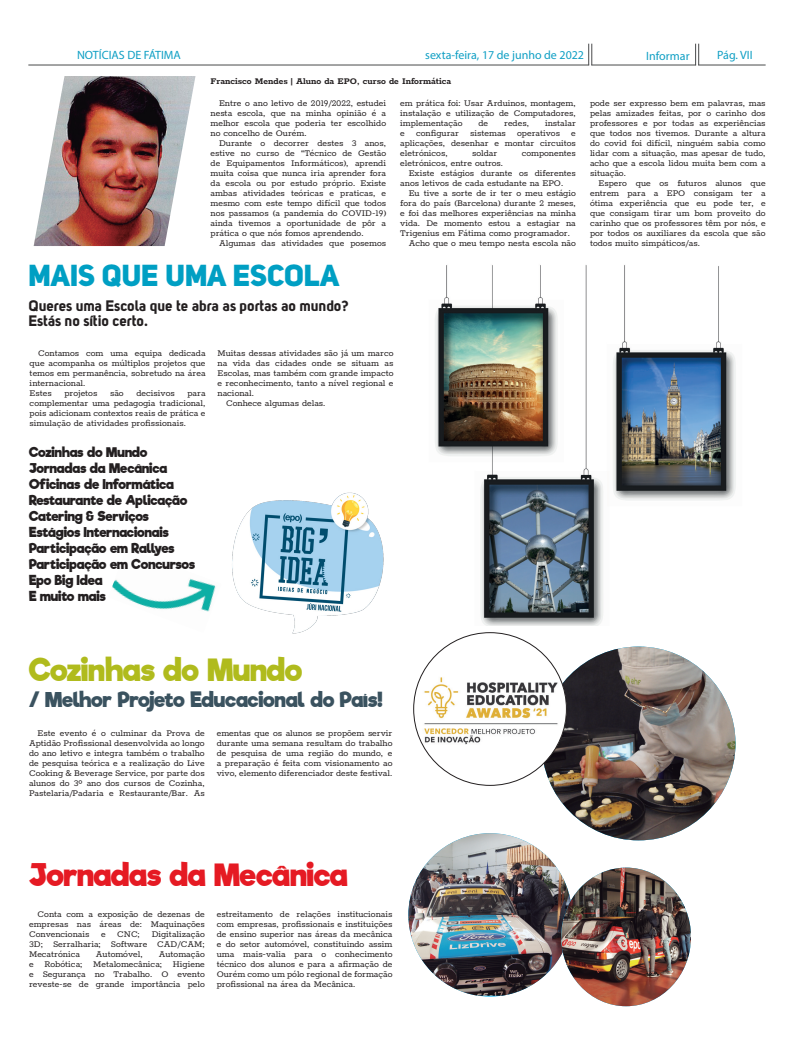
<style>
.page{position:relative;width:794px;height:1049px;background:#fff}
.page>*{position:absolute;margin:0;border:0;box-sizing:border-box;transform-origin:0 0}
.t1{font:700 30px "Riffic Free";letter-spacing:-.005em;color:#e51a23}
.t2{font:30px "Uni Sans Heavy";letter-spacing:-.02em;color:#009fc3}
.t3{font:700 30px "Riffic Free";letter-spacing:-.005em;color:#b0bb1d}
.t4{font:700 20px "Riffic Free";letter-spacing:-.005em;color:#3a525f}
.t5{font:15px "Uni Sans Bold";color:#231f20}
.t6{font:700 13px "Riffic Free";letter-spacing:-.01em;color:#231f20}
.t7{font:12px "Myriad Pro";color:#0f9fc4}
.t8{font:10px/10px "Rokkitt";color:#231f20;text-align:justify}
.t9{font:700 10px "Rokkitt";color:#231f20}
</style>
<div class="page">
<hr style="left:698px;top:65px;width:67px;height:1px;background:#494a4b">
<hr style="left:591px;top:65px;width:105px;height:1px;background:#494a4b">
<hr style="left:28px;top:65px;width:561px;height:1px;background:#494a4b">
<svg style="left:695px;top:44px;width:4px;height:21px"></svg>
<svg style="left:588px;top:44px;width:4px;height:21px"></svg>
<img style="left:435px;top:265px;width:301px;height:360px">
<img style="left:112px;top:578px;width:104px;height:34px">
<img style="left:232px;top:492px;width:152px;height:142px">
<img style="left:541px;top:646px;width:194px;height:194px;border-radius:97px">
<div style="left:414px;top:633px;width:152px;height:152px;background:#fff;border-radius:50%"></div>
<img style="left:414px;top:674px;width:152px;height:73px">
<img style="left:408px;top:833px;width:153px;height:163px">
<img style="left:561px;top:867px;width:130px;height:139px">
<img style="left:34px;top:76px;width:161px;height:170px">
<p class="t7" style="left:77px;top:48px;width:105px">NOTÍCIAS DE FÁTIMA</p>
<p class="t7" style="left:425px;top:48px;width:160px">sexta-feira, 17 de junho de 2022</p>
<p class="t7" style="left:646px;top:48px;width:45px">Informar</p>
<p class="t7" style="left:717px;top:47px;width:37px">Pág. VII</p>
<p class="t9" style="left:210px;top:74px;width:242px">Francisco Mendes | Aluno da EPO, curso de Informática</p>
<p class="t8" style="left:210px;top:98px;width:177px;text-indent:9px">Entre o ano letivo de 2019/2022, estudei nesta escola, que na minha opinião é a melhor escola que poderia ter escolhido no concelho de Ourém.</p>
<p class="t8" style="left:210px;top:138px;width:177px;text-indent:9px">Durante o decorrer destes 3 anos, estive no curso de “Técnico de Gestão de Equipamentos Informáticos), aprendi muita coisa que nunca iria aprender fora da escola ou por estudo próprio. Existe ambas atividades teóricas e praticas, e mesmo com este tempo difícil que todos nos passamos (a pandemia do COVID-19) ainda tivemos a oportunidade de pôr a prática o que nós fomos aprendendo.</p>
<p class="t8" style="left:219px;top:238px;width:169px">Algumas das atividades que posemos</p>
<p class="t8" style="left:400px;top:98px;width:177px">em prática foi: Usar Arduinos, montagem, instalação e utilização de Computadores, implementação</p>
<p class="t8" style="left:400px;top:118px;width:177px;text-indent:145px">instalar e configurar sistemas operativos e aplicações, desenhar e montar circuitos eletrónicos,</p>
<p class="t8" style="left:478px;top:118px;width:11px">de</p>
<p class="t8" style="left:504px;top:118px;width:26px">redes,</p>
<p class="t8" style="left:472px;top:148px;width:27px">soldar</p>
<p class="t8" style="left:522px;top:148px;width:56px">componentes</p>
<p class="t8" style="left:400px;top:158px;width:104px">eletrónicos, entre outros.</p>
<p class="t8" style="left:400px;top:168px;width:177px;text-indent:9px">Existe estágios durante os diferentes anos letivos de cada estudante na EPO.</p>
<p class="t8" style="left:400px;top:188px;width:177px;text-indent:9px">Eu tive a sorte de ir ter o meu estágio fora do país (Barcelona) durante 2 meses, e foi das melhores experiências na minha vida. De momento estou a estagiar na Trigenius em Fátima como programador.</p>
<p class="t8" style="left:409px;top:238px;width:169px">Acho que o meu tempo nesta escola não</p>
<p class="t2" style="left:29px;top:258px;width:313px">MAIS QUE UMA ESCOLA</p>
<p class="t5" style="left:29px;top:296px;width:321px">Queres uma Escola que te abra as portas ao mundo?</p>
<p class="t5" style="left:29px;top:311px;width:121px">Estás no sítio certo.</p>
<p class="t8" style="left:30px;top:347px;width:177px;text-indent:9px">Contamos com uma equipa dedicada que acompanha os múltiplos projetos que temos em permanência, sobretudo na área internacional.</p>
<p class="t8" style="left:30px;top:387px;width:24px">Estes</p>
<p class="t8" style="left:64px;top:387px;width:34px">projetos</p>
<p class="t8" style="left:110px;top:387px;width:15px">são</p>
<p class="t8" style="left:136px;top:387px;width:40px">decisivos</p>
<p class="t8" style="left:217px;top:347px;width:177px">Muitas dessas atividades são já um marco na vida das cidades onde se situam as Escolas, mas também com grande impacto e reconhecimento, tanto a nível regional e nacional.</p>
<p class="t8" style="left:226px;top:397px;width:101px">Conhece algumas delas.</p>
<p class="t8" style="left:30px;top:387px;width:177px;text-indent:158px">para complementar uma pedagogia tradicional, pois adicionam contextos reais de prática e simulação de atividades profissionais.</p>
<p class="t6" style="left:29px;top:445px;width:120px">Cozinhas do Mundo</p>
<p class="t6" style="left:29px;top:461px;width:140px">Jornadas da Mecânica</p>
<p class="t6" style="left:29px;top:477px;width:146px">Oficinas de Informática</p>
<p class="t6" style="left:29px;top:493px;width:160px">Restaurante de Aplicação</p>
<p class="t6" style="left:29px;top:509px;width:121px">Catering &amp; Serviços</p>
<p class="t6" style="left:29px;top:525px;width:141px">Estágios Internacionais</p>
<p class="t6" style="left:29px;top:541px;width:147px">Participação em Rallyes</p>
<p class="t6" style="left:29px;top:557px;width:167px">Participação em Concursos</p>
<p class="t6" style="left:29px;top:573px;width:75px">Epo Big Idea</p>
<p class="t6" style="left:29px;top:589px;width:78px">E muito mais</p>
<p class="t8" style="left:590px;top:98px;width:177px">pode ser expresso bem em palavras, mas pelas amizades feitas, por o carinho dos professores e por todas as experiências que todos nos tivemos. Durante a altura do covid foi difícil, ninguém sabia como lidar com a situação, mas apesar de tudo, acho que a escola lidou muita bem com a situação.</p>
<p class="t8" style="left:590px;top:178px;width:177px;text-indent:9px">Espero que os futuros alunos que entrem para a EPO consigam ter a ótima experiência que eu pode ter, e que consigam tirar um bom proveito do carinho que os professores têm por nós, e por todos os auxiliares da escola que são todos muito simpáticos/as.</p>
<p class="t3" style="left:29px;top:651px;width:275px">Cozinhas do Mundo</p>
<p class="t4" style="left:29px;top:687px;width:355px">/ Melhor Projeto Educacional do País!</p>
<p class="t8" style="left:29px;top:727px;width:177px;text-indent:9px">Este evento é o culminar da Prova de Aptidão Profissional desenvolvida ao longo do ano letivo e integra também o trabalho de pesquisa teórica e a realização do Live Cooking &amp; Beverage Service, por parte dos alunos do 3º ano dos cursos de Cozinha, Pastelaria/Padaria e Restaurante/Bar. As</p>
<p class="t8" style="left:217px;top:727px;width:177px">ementas que os alunos se propõem servir durante uma semana resultam do trabalho de pesquisa de uma região do mundo, e a preparação é feita com visionamento ao vivo, elemento diferenciador deste festival.</p>
<p class="t1" style="left:29px;top:857px;width:320px">Jornadas da Mecânica</p>
<p class="t8" style="left:29px;top:908px;width:177px;text-indent:9px">Conta com a exposição de dezenas de empresas nas áreas de: Maquinações Convencionais e CNC; Digitalização 3D; Serralharia; Software CAD/CAM; Mecatrónica</p>
<p class="t8" style="left:96px;top:948px;width:49px">Automóvel,</p>
<p class="t8" style="left:29px;top:948px;width:177px;text-indent:130px">Automação e Robótica; Metalomecânica; Higiene e Segurança no Trabalho. O evento reveste-se de grande importância pelo</p>
<p class="t8" style="left:217px;top:908px;width:177px">estreitamento de relações institucionais com empresas, profissionais e instituições de ensino superior nas áreas da mecânica e do setor automóvel, constituindo assim uma mais-valia para o conhecimento técnico dos alunos e para a afirmação de Ourém como um pólo regional de formação profissional na área da Mecânica.</p>
</div>
